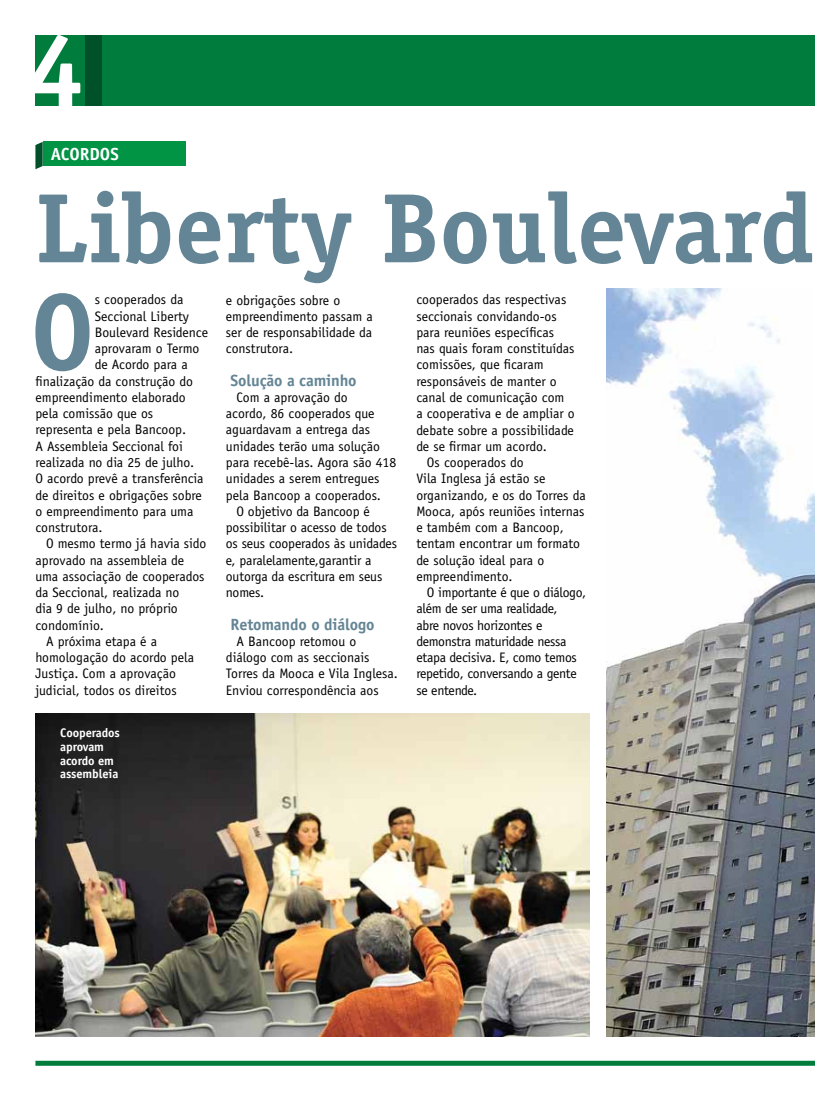
<style>
.page{position:relative;width:815px;height:1099px;background:#fff}
.page>*{position:absolute;margin:0;border:0;box-sizing:border-box;transform-origin:0 0}
.t1{font:700 108.62px "Officina Serif Std";color:#648595}
.t2{font:700 106px "Officina Serif Std";color:#fff}
.t3{font:700 98.75px "Officina Serif Std";color:#648595}
.t4{font:700 17.5px "Officina Sans Std";color:#fff}
.t5{font:700 16.25px "Officina Sans Std";letter-spacing:-.01em;color:#648595}
.t6{font:13.75px/16.2px "Officina Sans Std";color:#000}
.t7{font:13.75px "Officina Sans Std";letter-spacing:-.02em;color:#000}
.t8{font:700 12.5px/13.8px "Officina Sans Std";letter-spacing:-.01em;color:#fff}
</style>
<div class="page">
<div style="left:67px;top:35px;width:49px;height:71px;background:#005129"></div>
<div style="left:35px;top:35px;width:50px;height:71px;background:#007c3d"></div>
<img style="left:607px;top:288px;width:208px;height:748px">
<div style="left:35px;top:1060px;width:780px;height:5px;background:#007c3d"></div>
<div style="left:103px;top:35px;width:712px;height:71px;background:#007c3d"></div>
<svg style="left:35px;top:142px;width:8px;height:27px"></svg>
<div style="left:43px;top:142px;width:142px;height:24px;background:#009444"></div>
<img style="left:35px;top:713px;width:554px;height:323px">
<h2 class="t2" style="left:26px;top:5px;width:60px">4</h2>
<p class="t4" style="left:51px;top:143px;width:11px">acordos</p>
<h3 class="t3" style="left:35px;top:167px;width:781px">Liberty Boulevard</h3>
<h1 class="t1" style="left:30px;top:265px;width:66px">O</h1>
<p class="t6" style="left:95px;top:291px;width:90px">s cooperados da</p>
<p class="t6" style="left:416px;top:292px;width:152px">cooperados das respectivas</p>
<p class="t6" style="left:416px;top:308px;width:142px">seccionais convidando-os</p>
<p class="t6" style="left:416px;top:324px;width:139px">para reuniões específicas</p>
<p class="t6" style="left:416px;top:340px;width:160px">nas quais foram constituídas</p>
<p class="t6" style="left:416px;top:357px;width:129px">comissões, que ficaram</p>
<p class="t6" style="left:416px;top:373px;width:142px">responsáveis de manter o</p>
<p class="t6" style="left:416px;top:389px;width:150px">canal de comunicação com</p>
<p class="t6" style="left:416px;top:405px;width:160px">a cooperativa e de ampliar o</p>
<p class="t6" style="left:416px;top:422px;width:159px">debate sobre a possibilidade</p>
<p class="t6" style="left:416px;top:438px;width:132px">de se firmar um acordo.</p>
<p class="t6" style="left:427px;top:454px;width:98px">Os cooperados do</p>
<p class="t6" style="left:416px;top:470px;width:131px">Vila Inglesa já estão se</p>
<p class="t6" style="left:416px;top:487px;width:171px">organizando, e os do Torres da</p>
<p class="t6" style="left:416px;top:503px;width:170px">Mooca, após reuniões internas</p>
<p class="t6" style="left:416px;top:519px;width:149px">e também com a Bancoop,</p>
<p class="t6" style="left:416px;top:535px;width:165px">tentam encontrar um formato</p>
<p class="t6" style="left:416px;top:552px;width:129px">de solução ideal para o</p>
<p class="t6" style="left:416px;top:568px;width:98px">empreendimento.</p>
<p class="t7" style="left:427px;top:584px;width:161px">O importante é que o diálogo,</p>
<p class="t7" style="left:416px;top:600px;width:143px">além de ser uma realidade,</p>
<p class="t7" style="left:416px;top:617px;width:128px">abre novos horizontes e</p>
<p class="t7" style="left:416px;top:633px;width:152px">demonstra maturidade nessa</p>
<p class="t7" style="left:416px;top:649px;width:162px">etapa decisiva. E, como temos</p>
<p class="t7" style="left:416px;top:665px;width:162px">repetido, conversando a gente</p>
<p class="t7" style="left:416px;top:682px;width:62px">se entende.</p>
<p class="t6" style="left:226px;top:292px;width:148px">e obrigações sobre o empreendimento passam a ser de responsabilidade da construtora.</p>
<p class="t5" style="left:231px;top:370px;width:128px">Solução a caminho</p>
<p class="t6" style="left:237px;top:389px;width:113px">Com a aprovação do</p>
<p class="t6" style="left:226px;top:405px;width:150px">acordo, 86 cooperados que</p>
<p class="t6" style="left:226px;top:421px;width:146px">aguardavam a entrega das</p>
<p class="t6" style="left:226px;top:438px;width:156px">unidades terão uma solução</p>
<p class="t6" style="left:226px;top:454px;width:172px">para recebê-las. Agora são 418</p>
<p class="t6" style="left:226px;top:470px;width:155px">unidades a serem entregues</p>
<p class="t6" style="left:226px;top:486px;width:157px">pela Bancoop a cooperados.</p>
<p class="t6" style="left:237px;top:503px;width:135px">O objetivo da Bancoop é</p>
<p class="t6" style="left:226px;top:519px;width:162px">possibilitar o acesso de todos</p>
<p class="t6" style="left:226px;top:535px;width:173px">os seus cooperados às unidades</p>
<p class="t6" style="left:226px;top:552px;width:147px">e, paralelamente,garantir a</p>
<p class="t6" style="left:226px;top:568px;width:158px">outorga da escritura em seus</p>
<p class="t6" style="left:226px;top:584px;width:40px">nomes.</p>
<p class="t5" style="left:231px;top:614px;width:145px">Retomando o diálogo</p>
<p class="t6" style="left:226px;top:633px;width:174px;text-indent:11px">A Bancoop retomou o diálogo com as seccionais<br>Torres da Mooca e Vila Inglesa.<br>Enviou correspondência aos</p>
<p class="t6" style="left:95px;top:308px;width:96px">Seccional Liberty</p>
<p class="t6" style="left:95px;top:324px;width:115px">Boulevard Residence</p>
<p class="t6" style="left:95px;top:340px;width:106px">aprovaram o Termo</p>
<p class="t7" style="left:95px;top:357px;width:94px">de Acordo para a</p>
<p class="t6" style="left:35px;top:373px;width:159px">finalização da construção do</p>
<p class="t6" style="left:35px;top:389px;width:152px">empreendimento elaborado</p>
<p class="t6" style="left:35px;top:405px;width:119px">pela comissão que os</p>
<p class="t6" style="left:35px;top:422px;width:152px">representa e pela Bancoop.</p>
<p class="t6" style="left:35px;top:438px;width:149px">A Assembleia Seccional foi</p>
<p class="t6" style="left:35px;top:454px;width:160px">realizada no dia 25 de julho.</p>
<p class="t6" style="left:35px;top:470px;width:170px">O acordo prevê a transferência</p>
<p class="t6" style="left:35px;top:487px;width:168px">de direitos e obrigações sobre</p>
<p class="t6" style="left:35px;top:503px;width:159px">o empreendimento para uma</p>
<p class="t6" style="left:35px;top:519px;width:69px">construtora.</p>
<p class="t6" style="left:46px;top:535px;width:162px">O mesmo termo já havia sido</p>
<p class="t6" style="left:35px;top:552px;width:150px">aprovado na assembleia de</p>
<p class="t6" style="left:35px;top:568px;width:171px">uma associação de cooperados</p>
<p class="t6" style="left:35px;top:584px;width:145px">da Seccional, realizada no</p>
<p class="t6" style="left:35px;top:600px;width:144px">dia 9 de julho, no próprio</p>
<p class="t6" style="left:35px;top:617px;width:70px">condomínio.</p>
<p class="t6" style="left:46px;top:633px;width:113px">A próxima etapa é a</p>
<p class="t6" style="left:35px;top:649px;width:160px">homologação do acordo pela</p>
<p class="t6" style="left:35px;top:665px;width:142px">Justiça. Com a aprovação</p>
<p class="t6" style="left:35px;top:682px;width:143px">judicial, todos os direitos</p>
<p class="t8" style="left:60px;top:725px;width:61px">Cooperados aprovam acordo em assembleia</p>
</div>
